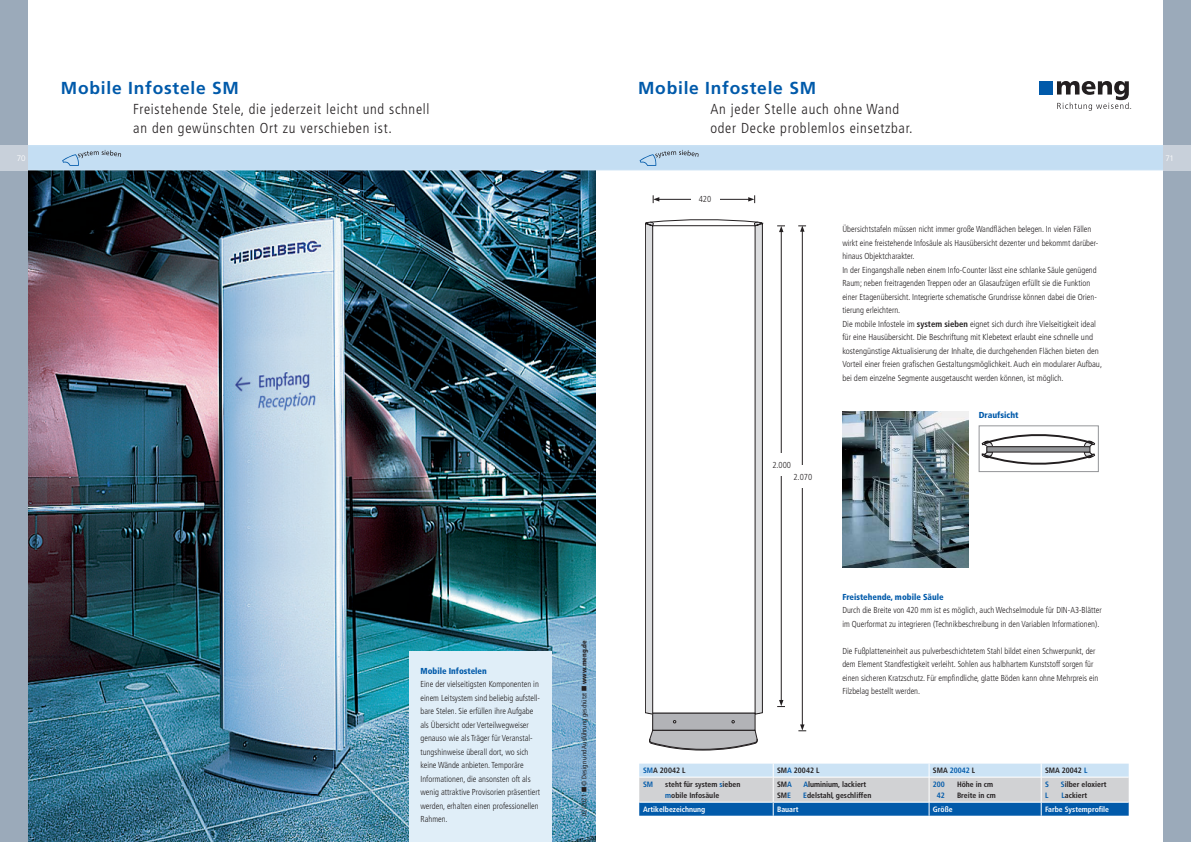
<style>
.page{position:relative;width:1191px;height:842px;background:#fff}
.page>*{position:absolute;margin:0;border:0;box-sizing:border-box;transform-origin:0 0}
.t1{font:700 17.4px "Frutiger LT Pro";letter-spacing:.045em;color:#015aaa}
.t2{font:300 condensed 14.5px/19.3px "Frutiger LT Pro";letter-spacing:.05em;color:#231f20}
.t3{font:300 condensed 8.7px/13.5px "Frutiger LT Pro";color:#231f20}
.t4{font:900 condensed 8.7px "Frutiger LT Pro";color:#015aaa}
.t5{font:300 condensed 8.6px "Frutiger LT Pro";color:#231f20;scale:1.12 1}
.t6{font:300 8px "Frutiger LT Pro";color:#fff}
.t7{font:700 condensed 7.7px/11.6px "Frutiger LT Pro";color:#231f20}
.t8{font:700 condensed 7.7px "Frutiger LT Pro";color:#fff}
.t9{font:700 condensed 7.7px "Frutiger LT Pro";color:#015aaa}
.t10{font:condensed 6.8px "Frutiger LT Pro";color:#231f20}
.s1{font-weight:900;color:#015aaa}
.s2{font-weight:900}
.s3{font-weight:700}
.s4{color:#015aaa}
.s5{color:#231f20}
</style>
<div class="page">
<div style="left:0;top:0;width:28px;height:842px;background:#9baaba"></div>
<div style="left:1162px;top:0;width:29px;height:842px;background:#9baaba"></div>
<div style="left:1162px;top:146px;width:29px;height:25px;background:#c8d0da"></div>
<div style="left:0;top:146px;width:28px;height:25px;background:#c8d0da"></div>
<img style="left:28px;top:170px;width:567px;height:672px">
<div style="left:1039px;top:81px;width:13px;height:14px;background:#015aaa"></div>
<svg style="left:1057px;top:81px;width:71px;height:30px"></svg>
<svg style="left:181px;top:776px;width:3px;height:4px"></svg>
<div style="left:409px;top:652px;width:143px;height:190px;background:#e0eef8"></div>
<svg style="left:639px;top:764px;width:489px;height:52px;background:#9ebad3"></svg>
<hr style="left:929px;top:777px;width:112px;height:1px;background:#fff">
<div style="left:28px;top:145px;width:1134px;height:25px;background:#c4def3"></div>
<svg style="left:645px;top:219px;width:117px;height:495px"></svg>
<div style="left:652px;top:713px;width:103px;height:17px;background:#b2b3b7"></div>
<div style="left:652px;top:713px;width:103px;height:17px;border:1px solid #231f20"></div>
<svg style="left:649px;top:730px;width:108px;height:20px;background:#aeaeb1"></svg>
<hr style="left:658px;top:199px;width:91px;height:1px;background:#231f20">
<svg style="left:653px;top:195px;width:6px;height:8px"></svg>
<svg style="left:748px;top:195px;width:7px;height:8px"></svg>
<div style="left:690px;top:195px;width:29px;height:8px;background:#fff"></div>
<hr style="left:802px;top:230px;width:1px;height:496px;background:#231f20">
<svg style="left:798px;top:226px;width:8px;height:6px"></svg>
<div style="left:793px;top:465px;width:19px;height:23px;background:#fff"></div>
<hr style="left:781px;top:231px;width:1px;height:470px;background:#231f20">
<svg style="left:777px;top:226px;width:8px;height:6px"></svg>
<svg style="left:777px;top:700px;width:8px;height:7px"></svg>
<div style="left:772px;top:453px;width:19px;height:23px;background:#fff"></div>
<svg style="left:798px;top:724px;width:8px;height:7px"></svg>
<svg style="left:981px;top:434px;width:114px;height:31px"></svg>
<div style="left:987px;top:447px;width:103px;height:5px;background:#939598"></div>
<div style="left:978px;top:425px;width:120px;height:47px;border:1px solid #939598"></div>
<img style="left:842px;top:412px;width:126px;height:156px">
<p class="t1" style="left:61px;top:78px;width:180px">Mobile Infostele SM</p>
<p class="t2" style="left:133px;top:99px;width:298px">Freistehende Stele, die jederzeit leicht und schnell an den gewünschten Ort zu verschieben ist.</p>
<p class="t1" style="left:638px;top:78px;width:180px">Mobile Infostele SM</p>
<p class="t2" style="left:710px;top:99px;width:204px">An jeder Stelle auch ohne Wand oder Decke problemlos einsetzbar.</p>
<p class="t5" style="left:1129px;top:101px;width:4px">.</p>
<p class="t6" style="left:17px;top:154px;width:10px">70</p>
<p class="t6" style="left:1165px;top:154px;width:10px">71</p>
<p class="t3" style="left:420px;top:664px;width:121px"><span class="s1">Mobile Infostelen<br></span>Eine der vielseitigsten Komponenten in einem Leitsystem sind beliebig aufstell&shy;bare Stelen. Sie erfüllen ihre Aufgabe als Übersicht oder Verteilwegweiser genauso wie als Träger für Veranstal&shy;tungshinweise überall dort, wo sich keine Wände anbieten. Temporäre Informationen, die ansonsten oft als wenig attraktive Provisorien präsentiert werden, erhalten einen professionellen Rahmen.</p>
<p class="t10" style="left:580px;top:816px;width:177px;rotate:-90deg">02/2021 ■ © Design und Ausführung geschützt ■ <span class="s2">www.meng.de</span></p>
<p class="t3" style="left:698px;top:193px;width:14px">420</p>
<p class="t3" style="left:772px;top:458px;width:20px">2.000</p>
<p class="t3" style="left:793px;top:470px;width:20px">2.070</p>
<p class="t3" style="left:842px;top:222px;width:261px">Übersichtstafeln müssen nicht immer große Wandflächen belegen. In vielen Fällen wirkt eine freistehende Infosäule als Hausübersicht dezenter und bekommt darüber&shy;hinaus Objektcharakter.<br>In der Eingangshalle neben einem Info-Counter lässt eine schlanke Säule genügend Raum; neben freitragenden Treppen oder an Glasaufzügen erfüllt sie die Funktion einer Etagenübersicht. Integrierte schematische Grundrisse können dabei die Orien&shy;tierung erleichtern.<br>Die mobile Infostele im <span class="s3">system sieben</span> eignet sich durch ihre Vielseitigkeit ideal für eine Hausübersicht. Die Beschriftung mit Klebetext erlaubt eine schnelle und kostengünstige Aktualisierung der Inhalte, die durchgehenden Flächen bieten den Vorteil einer freien grafischen Gestaltungsmöglichkeit. Auch ein modularer Aufbau, bei dem einzelne Segmente ausgetauscht werden können, ist möglich.</p>
<p class="t4" style="left:978px;top:410px;width:41px">Draufsicht</p>
<p class="t3" style="left:842px;top:590px;width:261px"><span class="s1">Freistehende, mobile Säule<br></span>Durch die Breite von 420 mm ist es möglich, auch Wechselmodule für DIN-A3-Blätter im Querformat zu integrieren (Technikbeschreibung in den Variablen Informationen).</p>
<p class="t3" style="left:842px;top:644px;width:257px">Die Fußplatteneinheit aus pulverbeschichtetem Stahl bildet einen Schwerpunkt, der dem Element Standfestigkeit verleiht. Sohlen aus halbhartem Kunststoff sorgen für einen sicheren Kratzschutz. Für empfindliche, glatte Böden kann ohne Mehrpreis ein Filzbelag bestellt werden.</p>
<p class="t7" style="left:643px;top:765px;width:44px"><span class="s4">SM</span>A 20042 L</p>
<p class="t7" style="left:777px;top:765px;width:44px">SM<span class="s4">A</span> 20042 L</p>
<p class="t9" style="left:933px;top:766px;width:44px"><span class="s5">SMA</span> 20042 <span class="s5">L</span></p>
<p class="t7" style="left:1045px;top:765px;width:44px">SMA 20042 <span class="s4">L</span></p>
<p class="t9" style="left:643px;top:779px;width:12px">SM</p>
<p class="t7" style="left:665px;top:778px;width:77px">steht für system <span class="s4">s</span>ieben <span class="s4">m</span>obile Infosäule</p>
<p class="t7" style="left:777px;top:778px;width:16px">SM<span class="s4">A</span></p>
<p class="t7" style="left:803px;top:778px;width:64px"><span class="s4">A</span>luminium, lackiert</p>
<p class="t9" style="left:933px;top:779px;width:14px">200</p>
<p class="t7" style="left:957px;top:778px;width:38px">Höhe in cm</p>
<p class="t9" style="left:937px;top:791px;width:10px">42</p>
<p class="t7" style="left:957px;top:790px;width:40px">Breite in cm</p>
<p class="t9" style="left:1045px;top:779px;width:5px">S</p>
<p class="t7" style="left:1061px;top:778px;width:47px"><span class="s4">S</span>ilber eloxiert</p>
<p class="t9" style="left:1045px;top:791px;width:5px">L</p>
<p class="t7" style="left:1061px;top:790px;width:27px"><span class="s4">L</span>ackiert</p>
<p class="t7" style="left:777px;top:790px;width:16px">SM<span class="s4">E</span></p>
<p class="t7" style="left:803px;top:790px;width:70px"><span class="s4">E</span>delstahl, geschliffen</p>
<p class="t8" style="left:643px;top:805px;width:64px">Artikelbezeichnung</p>
<p class="t8" style="left:777px;top:805px;width:23px">Bauart</p>
<p class="t8" style="left:933px;top:805px;width:21px">Größe</p>
<p class="t8" style="left:1045px;top:805px;width:66px">Farbe Systemprofile</p>
</div>
